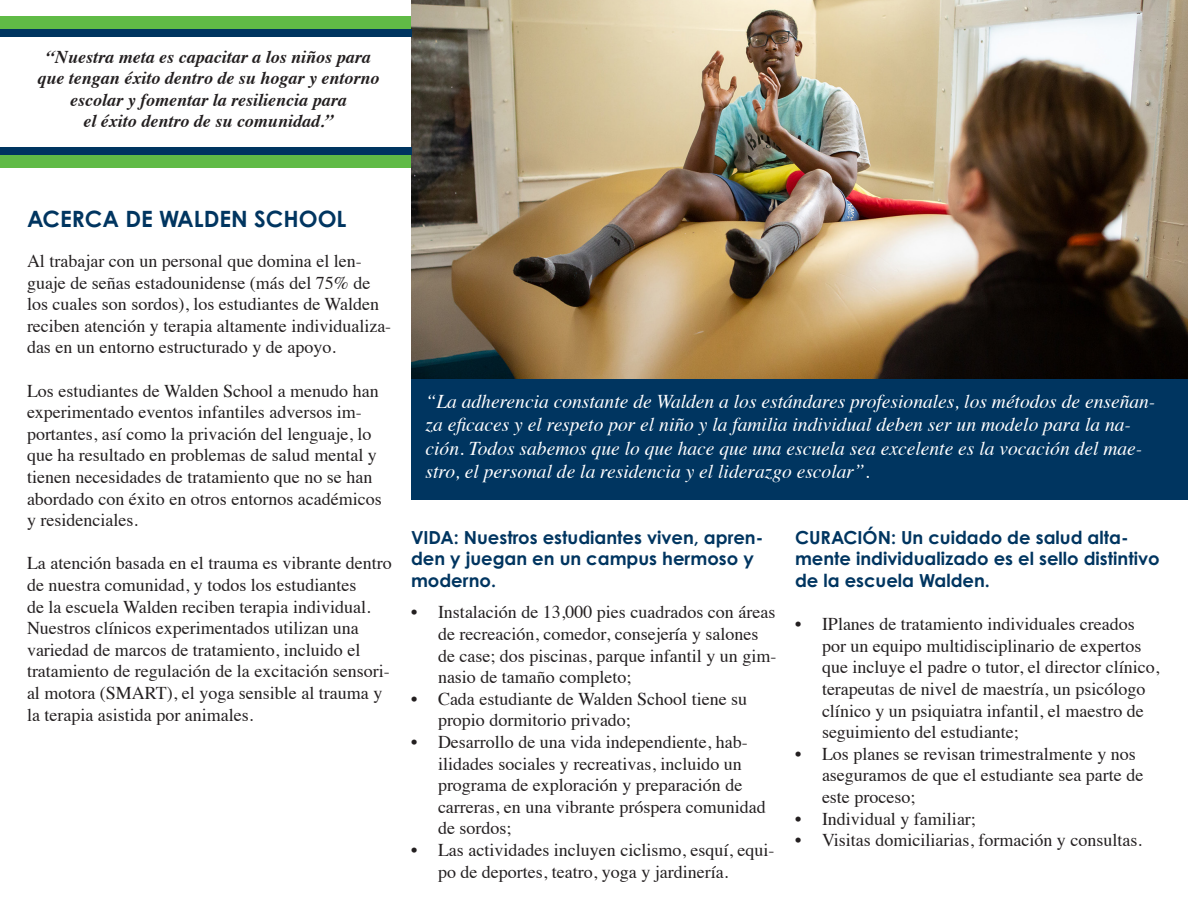
<style>
.page{position:relative;width:1188px;height:918px;background:#fff}
.page>*{position:absolute;margin:0;border:0;box-sizing:border-box;transform-origin:0 0}
.t1{font:700 22.5px "Century Gothic Pro";color:#003560}
.t2{font:italic 19.5px/23.4px "Times";color:#fff}
.t3{font:18px/21.6px "Times";color:#231f20}
.t4{font:700 18px/21.6px "Century Gothic Pro";color:#003560}
.t5{font:italic 700 18px/21.6px "Times";color:#231f20;text-align:center}
</style>
<div class="page">
<img style="left:411px;top:0;width:777px;height:379px">
<div style="left:411px;top:379px;width:777px;height:121px;background:#003560"></div>
<div style="left:0;top:16px;width:411px;height:17px;background:#60bb46"></div>
<div style="left:0;top:151px;width:411px;height:17px;background:#60bb46"></div>
<div style="left:0;top:29px;width:411px;height:8px;background:#003560"></div>
<div style="left:0;top:147px;width:411px;height:8px;background:#003560"></div>
<p class="t5" style="left:46px;top:44px;width:326px">“Nuestra meta es capacitar a los niños para</p>
<p class="t5" style="left:37px;top:66px;width:344px">que tengan éxito dentro de su hogar y entorno escolar y fomentar la resiliencia para</p>
<p class="t5" style="left:83px;top:109px;width:252px">el éxito dentro de su comunidad.”</p>
<p class="t1" style="left:27px;top:205px;width:321px">ACERCA DE WALDEN SCHOOL</p>
<p class="t3" style="left:27px;top:249px;width:366px">Al trabajar con un personal que domina el len&shy;guaje de señas estadounidense (más del 75% de los cuales son sordos), los estudiantes de Walden reciben atención y terapia altamente individualiza&shy;das en un entorno estructurado y de apoyo.</p>
<p class="t3" style="left:27px;top:378px;width:356px">Los estudiantes de Walden School a menudo han experimentado eventos infantiles adversos im&shy;portantes, así como la privación del lenguaje, lo que ha resultado en problemas de salud mental y tienen necesidades de tratamiento que no se han abordado con éxito en otros entornos académicos y residenciales.</p>
<p class="t3" style="left:27px;top:551px;width:366px">La atención basada en el trauma es vibrante dentro de nuestra comunidad, y todos los estudiantes<br>de la escuela Walden reciben terapia individual.<br>Nuestros clínicos experimentados utilizan una variedad de marcos de tratamiento, incluido el tratamiento de regulación de la excitación sensori&shy;al motora (SMART), el yoga sensible al trauma y la terapia asistida por animales.</p>
<p class="t2" style="left:426px;top:388px;width:731px">“La adherencia constante de Walden a los estándares profesionales, los métodos de enseñan&shy;za eficaces y el respeto por el niño y la familia individual deben ser un modelo para la na&shy;ción. Todos sabemos que lo que hace que una escuela sea excelente es la vocación del mae&shy;stro, el personal de la residencia y el liderazgo escolar”.</p>
<p class="t4" style="left:411px;top:526px;width:354px">VIDA: Nuestros estudiantes viven, apren&shy;den y juegan en un campus hermoso y moderno.</p>
<p class="t4" style="left:795px;top:526px;width:366px">CURACIÓN: Un cuidado de salud alta&shy;mente individualizado es el sello distintivo de la escuela Walden.</p>
<p class="t3" style="left:438px;top:600px;width:340px;text-indent:-27px">• Instalación de 13,000 pies cuadrados con áreas de recreación, comedor, consejería y salones de case; dos piscinas, parque infantil y un gim&shy;nasio de tamaño completo;</p>
<p class="t3" style="left:438px;top:686px;width:311px;text-indent:-27px">• Cada estudiante de Walden School tiene su propio dormitorio privado;</p>
<p class="t3" style="left:438px;top:730px;width:329px;text-indent:-27px">• Desarrollo de una vida independiente, hab&shy;ilidades sociales y recreativas, incluido un programa de exploración y preparación de carreras, en una vibrante próspera comunidad de sordos;</p>
<p class="t3" style="left:438px;top:838px;width:338px;text-indent:-27px">• Las actividades incluyen ciclismo, esquí, equi&shy;po de deportes, teatro, yoga y jardinería.</p>
<p class="t3" style="left:822px;top:612px;width:339px;text-indent:-27px">• IPlanes de tratamiento individuales creados por un equipo multidisciplinario de expertos que incluye el padre o tutor, el director clínico, terapeutas de nivel de maestría, un psicólogo clínico y un psiquiatra infantil, el maestro de seguimiento del estudiante;</p>
<p class="t3" style="left:822px;top:741px;width:323px;text-indent:-27px">• Los planes se revisan trimestralmente y nos aseguramos de que el estudiante sea parte de este proceso;</p>
<p class="t3" style="left:795px;top:806px;width:182px">• Individual y familiar;</p>
<p class="t3" style="left:795px;top:828px;width:348px">• Visitas domiciliarias, formación y consultas.</p>
</div>
